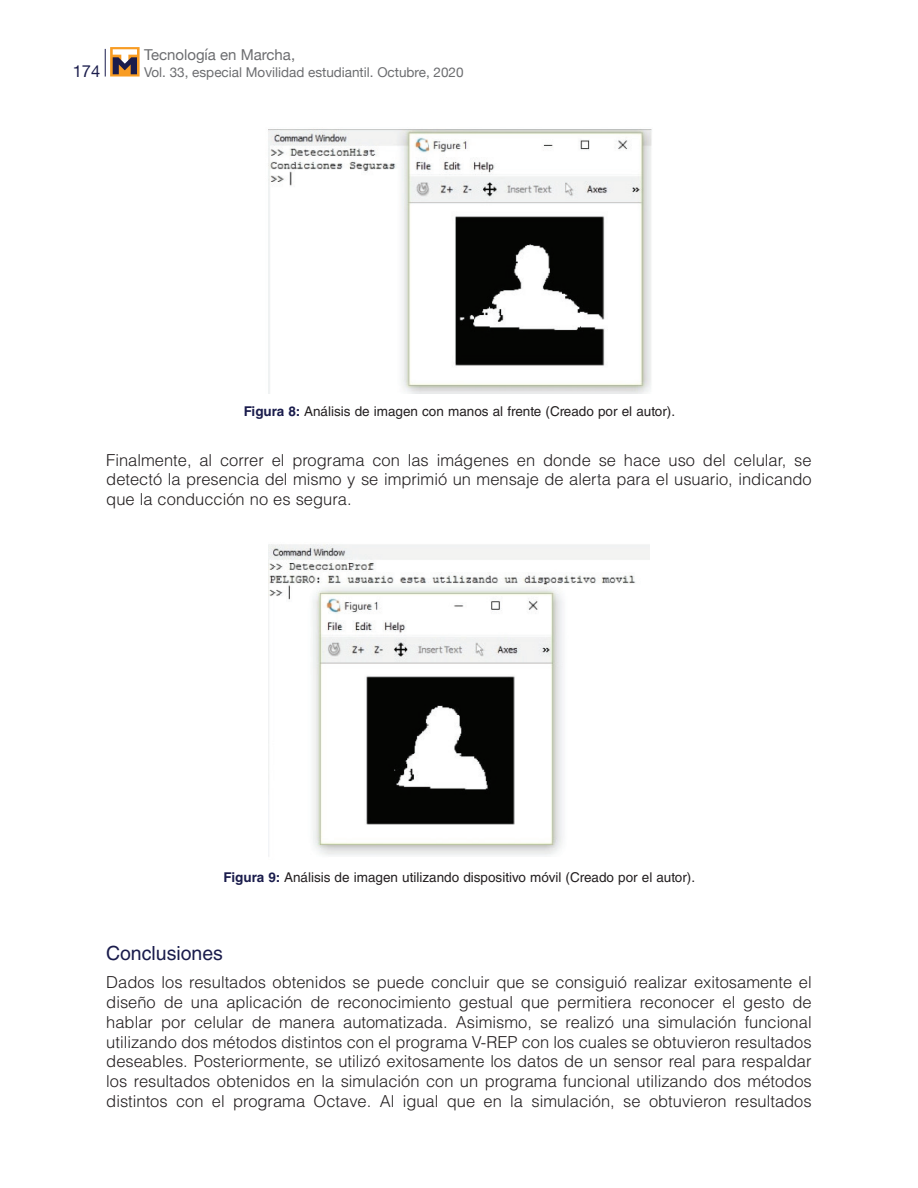
<style>
.page{position:relative;width:918px;height:1188px;background:#fff}
.page>*{position:absolute;margin:0;border:0;box-sizing:border-box;transform-origin:0 0}
.t1{font:19.5px "Helvetica LT Std";color:#1a1c4c}
.t2{font:300 16.5px/19.8px "Helvetica LT Std";color:#231f20;text-align:justify}
.t3{font:16.5px "Helvetica Neue";color:#1a1c4c}
.t4{font:15px "Helvetica Neue";color:#6c6d70}
.t5{font:13.5px "Helvetica LT Std";color:#231f20}
.t6{font:13.5px "Helvetica Neue";color:#6c6d70}
.s1{font-weight:700;color:#1a1c4c}
</style>
<div class="page">
<svg style="left:105px;top:49px;width:1px;height:28px"></svg>
<svg style="left:110px;top:47px;width:30px;height:30px"></svg>
<svg style="left:113px;top:49px;width:24px;height:25px"></svg>
<img style="left:268px;top:129px;width:384px;height:265px">
<img style="left:268px;top:544px;width:382px;height:313px">
<p class="t4" style="left:144px;top:44px;width:153px">Tecnología en Marcha,</p>
<p class="t3" style="left:73px;top:59px;width:29px">174</p>
<p class="t6" style="left:144px;top:62px;width:321px">Vol. 33, especial Movilidad estudiantil. Octubre, 2020</p>
<p class="t5" style="left:244px;top:403px;width:433px"><span class="s1">Figura 8:</span> Análisis de imagen con manos al frente (Creado por el autor).</p>
<p class="t2" style="left:106px;top:450px;width:707px">Finalmente, al correr el programa con las imágenes en donde se hace uso del celular, se detectó la presencia del mismo y se imprimió un mensaje de alerta para el usuario, indicando que la conducción no es segura.</p>
<p class="t5" style="left:224px;top:869px;width:473px"><span class="s1">Figura 9:</span> Análisis de imagen utilizando dispositivo móvil (Creado por el autor).</p>
<p class="t1" style="left:106px;top:942px;width:118px">Conclusiones</p>
<p class="t2" style="left:106px;top:972px;width:707px">Dados los resultados obtenidos se puede concluir que se consiguió realizar exitosamente el diseño de una aplicación de reconocimiento gestual que permitiera reconocer el gesto de hablar por celular de manera automatizada. Asimismo, se realizó una simulación funcional utilizando dos métodos distintos con el programa V-REP con los cuales se obtuvieron resultados deseables. Posteriormente, se utilizó exitosamente los datos de un sensor real para respaldar los resultados obtenidos en la simulación con un programa funcional utilizando dos métodos distintos con el programa Octave. Al igual que en la simulación, se obtuvieron resultados</p>
</div>
